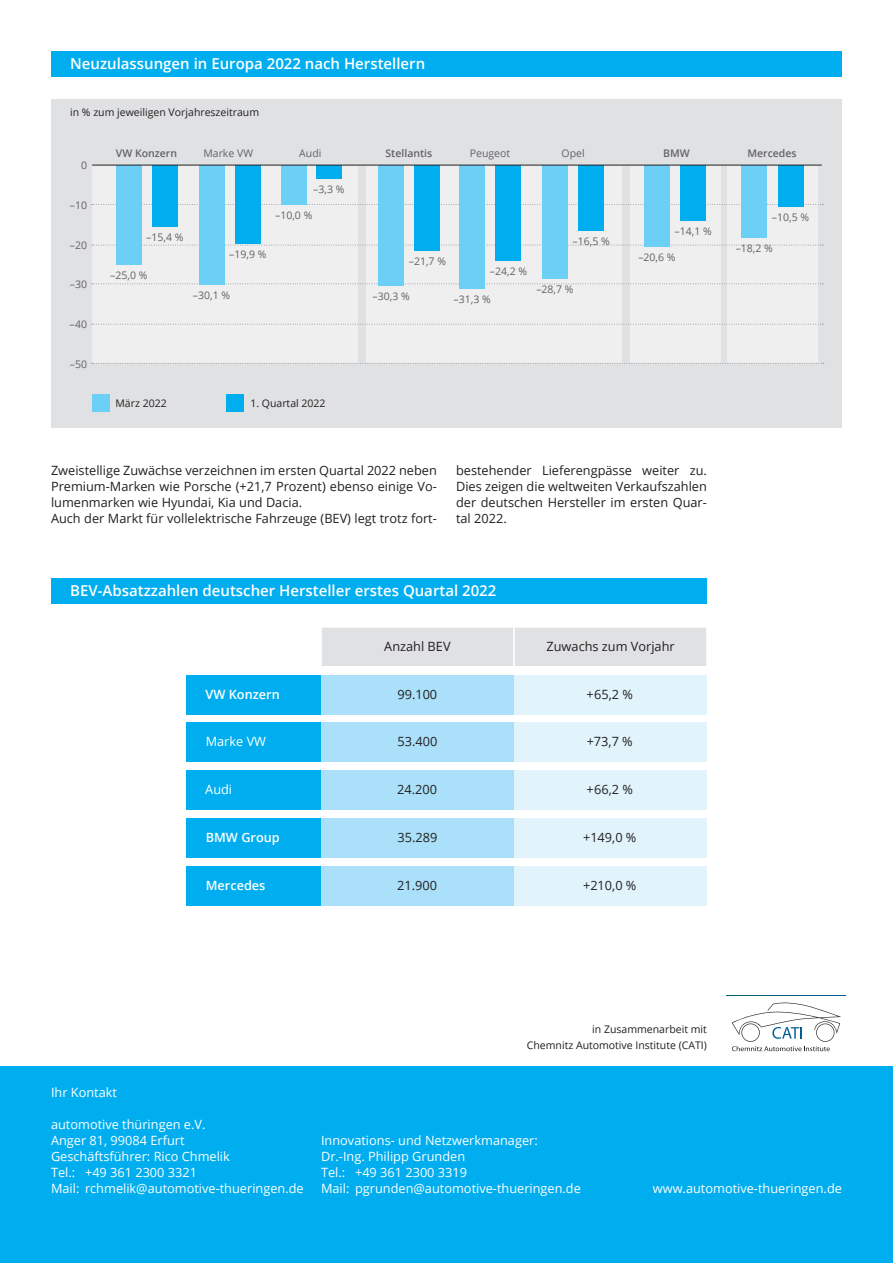
<style>
.page{position:relative;width:893px;height:1263px;background:#fff}
.page>*{position:absolute;margin:0;border:0;box-sizing:border-box;transform-origin:0 0}
.ÜS_unterlegt{font:600 15px "Open Sans";color:#fff}
.Text_dt_1__Absatz{font:12.75px/15.9px "Open Sans";color:#231f20;text-align:justify}
.Text_dt_1__Absatz-2{font:12.75px/15.9px "Open Sans";color:#fff}
.Text_dt_1__Absatz-3{font:600 12.75px "Open Sans";color:#fff}
.t1{font:10.5px "Open Sans";color:#636366}
.Bildtext_dt{font:10.5px/15.9px "Open Sans";color:#231f20;text-align:right}
.t2{font:600 10.5px "Open Sans";color:#636366}
</style>
<div class="page">
<div style="left:51px;top:99px;width:791px;height:329px;background:#e0e1e3"></div>
<div style="left:630px;top:165px;width:90px;height:198px;background:#efeff0"></div>
<div style="left:727px;top:165px;width:91px;height:198px;background:#efeff0"></div>
<div style="left:367px;top:165px;width:255px;height:198px;background:#efeff0"></div>
<div style="left:92px;top:165px;width:266px;height:198px;background:#efeff0"></div>
<svg style="left:92px;top:324px;width:731px;height:1px"></svg>
<svg style="left:92px;top:283px;width:731px;height:1px"></svg>
<svg style="left:92px;top:245px;width:731px;height:1px"></svg>
<svg style="left:92px;top:204px;width:731px;height:1px"></svg>
<svg style="left:92px;top:363px;width:732px;height:1px"></svg>
<div style="left:0;top:1066px;width:893px;height:197px;background:#00aeef"></div>
<div style="left:51px;top:51px;width:791px;height:26px;background:#00aeef"></div>
<div style="left:51px;top:578px;width:656px;height:25px;background:#00aeef"></div>
<div style="left:92px;top:395px;width:17px;height:17px;background:#6bcff6"></div>
<div style="left:227px;top:395px;width:17px;height:17px;background:#00aeef"></div>
<div style="left:116px;top:165px;width:25px;height:99px;background:#6bcff6"></div>
<div style="left:152px;top:165px;width:26px;height:61px;background:#00aeef"></div>
<div style="left:199px;top:165px;width:25px;height:119px;background:#6bcff6"></div>
<div style="left:235px;top:165px;width:26px;height:79px;background:#00aeef"></div>
<div style="left:281px;top:165px;width:25px;height:40px;background:#6bcff6"></div>
<div style="left:316px;top:165px;width:26px;height:13px;background:#00aeef"></div>
<div style="left:378px;top:165px;width:26px;height:120px;background:#6bcff6"></div>
<div style="left:415px;top:165px;width:25px;height:86px;background:#00aeef"></div>
<div style="left:459px;top:165px;width:26px;height:124px;background:#6bcff6"></div>
<div style="left:496px;top:165px;width:25px;height:96px;background:#00aeef"></div>
<div style="left:542px;top:165px;width:26px;height:114px;background:#6bcff6"></div>
<div style="left:578px;top:165px;width:26px;height:65px;background:#00aeef"></div>
<div style="left:644px;top:165px;width:26px;height:82px;background:#6bcff6"></div>
<div style="left:680px;top:165px;width:26px;height:56px;background:#00aeef"></div>
<div style="left:742px;top:165px;width:25px;height:72px;background:#6bcff6"></div>
<div style="left:778px;top:165px;width:25px;height:42px;background:#00aeef"></div>
<hr style="left:92px;top:165px;width:730px;height:1px;background:#231f20">
<div style="left:186px;top:675px;width:135px;height:39px;background:#00aeef"></div>
<div style="left:186px;top:722px;width:135px;height:40px;background:#00aeef"></div>
<div style="left:186px;top:770px;width:135px;height:40px;background:#00aeef"></div>
<div style="left:186px;top:818px;width:135px;height:40px;background:#00aeef"></div>
<div style="left:186px;top:866px;width:135px;height:40px;background:#00aeef"></div>
<div style="left:321px;top:675px;width:193px;height:39px;background:#aae0f9"></div>
<div style="left:321px;top:627px;width:193px;height:40px;background:#e0e1e3"></div>
<div style="left:320px;top:626px;width:195px;height:41px;border:2px solid #fff"></div>
<div style="left:321px;top:722px;width:193px;height:40px;background:#aae0f9"></div>
<div style="left:321px;top:770px;width:193px;height:40px;background:#aae0f9"></div>
<div style="left:321px;top:818px;width:193px;height:40px;background:#aae0f9"></div>
<div style="left:321px;top:866px;width:193px;height:40px;background:#aae0f9"></div>
<div style="left:514px;top:675px;width:193px;height:39px;background:#e1f4fc"></div>
<div style="left:514px;top:627px;width:193px;height:40px;background:#e0e1e3"></div>
<div style="left:513px;top:626px;width:195px;height:41px;border:2px solid #fff"></div>
<div style="left:514px;top:722px;width:193px;height:40px;background:#e1f4fc"></div>
<div style="left:514px;top:770px;width:193px;height:40px;background:#e1f4fc"></div>
<div style="left:514px;top:818px;width:193px;height:40px;background:#e1f4fc"></div>
<div style="left:514px;top:866px;width:193px;height:40px;background:#e1f4fc"></div>
<svg style="left:732px;top:1002px;width:109px;height:49px"></svg>
<p class="ÜS_unterlegt" style="left:70px;top:53px;width:357px">Neuzulassungen in Europa 2022 nach Herstellern</p>
<p class="Bildtext_dt" style="left:70px;top:104px;width:190px">in % zum jeweiligen Vorjahreszeitraum</p>
<p class="t1" style="left:81px;top:158px;width:8px">0</p>
<p class="t1" style="left:70px;top:198px;width:19px">–10</p>
<p class="t1" style="left:70px;top:238px;width:19px">–20</p>
<p class="t1" style="left:70px;top:277px;width:19px">–30</p>
<p class="t1" style="left:70px;top:317px;width:19px">–40</p>
<p class="t1" style="left:70px;top:357px;width:19px">–50</p>
<p class="t2" style="left:116px;top:146px;width:63px">VW Konzern</p>
<p class="t1" style="left:203px;top:146px;width:51px">Marke VW</p>
<p class="t1" style="left:299px;top:146px;width:24px">Audi</p>
<p class="t2" style="left:385px;top:146px;width:48px">Stellantis</p>
<p class="t1" style="left:470px;top:146px;width:42px">Peugeot</p>
<p class="t1" style="left:562px;top:146px;width:25px">Opel</p>
<p class="t1" style="left:313px;top:182px;width:33px">–3,3 %</p>
<p class="t1" style="left:146px;top:229px;width:39px">–15,4 %</p>
<p class="t1" style="left:110px;top:267px;width:39px">–25,0 %</p>
<p class="t1" style="left:275px;top:208px;width:39px">–10,0 %</p>
<p class="t1" style="left:229px;top:247px;width:39px">–19,9 %</p>
<p class="t1" style="left:193px;top:288px;width:39px">–30,1 %</p>
<p class="Bildtext_dt" style="left:115px;top:395px;width:53px">März 2022</p>
<p class="Bildtext_dt" style="left:250px;top:395px;width:77px">1. Quartal 2022</p>
<p class="t1" style="left:409px;top:254px;width:39px">–21,7 %</p>
<p class="t1" style="left:373px;top:288px;width:39px">–30,3 %</p>
<p class="t1" style="left:490px;top:264px;width:39px">–24,2 %</p>
<p class="t1" style="left:454px;top:292px;width:39px">–31,3 %</p>
<p class="t1" style="left:573px;top:234px;width:39px">–16,5 %</p>
<p class="t1" style="left:536px;top:282px;width:39px">–28,7 %</p>
<p class="t2" style="left:663px;top:146px;width:28px">BMW</p>
<p class="t1" style="left:675px;top:224px;width:39px">–14,1 %</p>
<p class="t1" style="left:638px;top:250px;width:39px">–20,6 %</p>
<p class="Text_dt_1__Absatz" style="left:51px;top:463px;width:387px">Zweistellige Zuwächse verzeichnen im ersten Quartal 2022 neben Premium-Marken wie Porsche (+21,7 Prozent) ebenso einige Vo&shy;lumenmarken wie Hyundai, Kia und Dacia.</p>
<p class="Text_dt_1__Absatz" style="left:51px;top:510px;width:387px">Auch der Markt für vollelektrische Fahrzeuge (BEV) legt trotz fort-</p>
<p class="Text_dt_1__Absatz" style="left:456px;top:463px;width:252px">bestehender Lieferengpässe weiter zu.<br>Dies zeigen die weltweiten Verkaufszahlen der deutschen Hersteller im ersten Quar&shy;tal 2022.</p>
<p class="ÜS_unterlegt" style="left:70px;top:580px;width:428px">BEV-Absatzzahlen deutscher Hersteller erstes Quartal 2022</p>
<p class="Text_dt_1__Absatz" style="left:384px;top:638px;width:68px">Anzahl BEV</p>
<p class="Text_dt_1__Absatz" style="left:546px;top:638px;width:130px">Zuwachs zum Vorjahr</p>
<p class="Text_dt_1__Absatz-3" style="left:205px;top:685px;width:76px">VW Konzern</p>
<p class="Text_dt_1__Absatz-2" style="left:206px;top:733px;width:62px">Marke VW</p>
<p class="Text_dt_1__Absatz-2" style="left:205px;top:781px;width:28px">Audi</p>
<p class="Text_dt_1__Absatz-3" style="left:206px;top:829px;width:76px">BMW Group</p>
<p class="Text_dt_1__Absatz-3" style="left:206px;top:876px;width:61px">Mercedes</p>
<p class="Text_dt_1__Absatz" style="left:397px;top:686px;width:41px">99.100</p>
<p class="Text_dt_1__Absatz" style="left:397px;top:733px;width:41px">53.400</p>
<p class="Text_dt_1__Absatz" style="left:397px;top:781px;width:41px">24.200</p>
<p class="Text_dt_1__Absatz" style="left:397px;top:829px;width:41px">35.289</p>
<p class="Text_dt_1__Absatz" style="left:397px;top:877px;width:41px">21.900</p>
<p class="Text_dt_1__Absatz" style="left:586px;top:686px;width:48px">+65,2 %</p>
<p class="Text_dt_1__Absatz" style="left:587px;top:733px;width:48px">+73,7 %</p>
<p class="Text_dt_1__Absatz" style="left:586px;top:781px;width:48px">+66,2 %</p>
<p class="Text_dt_1__Absatz" style="left:583px;top:829px;width:55px">+149,0 %</p>
<p class="Text_dt_1__Absatz" style="left:583px;top:877px;width:55px">+210,0 %</p>
<p class="t2" style="left:747px;top:146px;width:51px">Mercedes</p>
<p class="t1" style="left:772px;top:210px;width:39px">–10,5 %</p>
<p class="t1" style="left:736px;top:241px;width:39px">–18,2 %</p>
<p class="Bildtext_dt" style="left:527px;top:1021px;width:182px">in Zusammenarbeit mit<br>Chemnitz Automotive Institute (CATI)</p>
<p class="Text_dt_1__Absatz-2" style="left:51px;top:1084px;width:68px">Ihr Kontakt</p>
<p class="Text_dt_1__Absatz-2" style="left:51px;top:1116px;width:156px">automotive thüringen e.V.</p>
<p class="Text_dt_1__Absatz-2" style="left:51px;top:1132px;width:135px">Anger 81, 99084 Erfurt</p>
<p class="Text_dt_1__Absatz-2" style="left:51px;top:1148px;width:180px">Geschäftsführer: Rico Chmelik</p>
<p class="Text_dt_1__Absatz-2" style="left:51px;top:1164px;width:148px">Tel.: +49 361 2300 3321</p>
<p class="Text_dt_1__Absatz-2" style="left:51px;top:1180px;width:254px">Mail: rchmelik@automotive-thueringen.de</p>
<p class="Text_dt_1__Absatz-2" style="left:321px;top:1132px;width:218px">Innovations- und Netzwerkmanager:<br>Dr.-Ing. Philipp Grunden</p>
<p class="Text_dt_1__Absatz-2" style="left:321px;top:1164px;width:148px">Tel.: +49 361 2300 3319</p>
<p class="Text_dt_1__Absatz-2" style="left:321px;top:1180px;width:261px">Mail: pgrunden@automotive-thueringen.de</p>
<p class="Text_dt_1__Absatz-2" style="left:653px;top:1180px;width:191px">www.automotive-thueringen.de</p>
</div>
